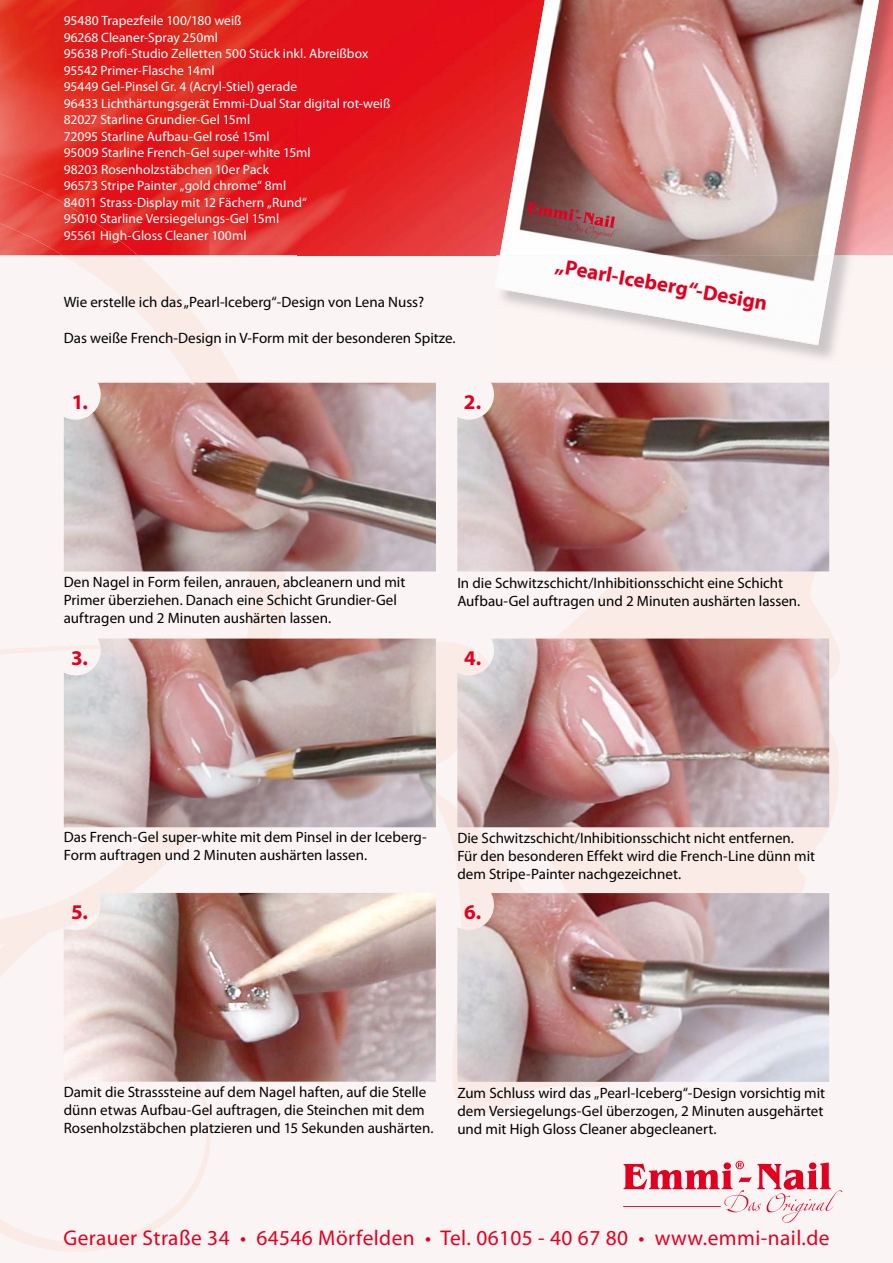
<style>
.page{position:relative;width:893px;height:1263px;background:#fbf4f4}
.page>*{position:absolute;margin:0;border:0;box-sizing:border-box;transform-origin:0 0}
.t1{font:21.3px "Myriad Pro";letter-spacing:.02em;color:#e20020}
.t2{font:700 21px "Myriad Pro";color:#e20020}
.t3{font:15px/18px "Myriad Pro";color:#000}
.t4{font:13.5px/16.5px "Myriad Pro";letter-spacing:.005em;color:#fff}
</style>
<div class="page">
<div style="left:436px;top:642px;width:21px;height:122px;background:#faebe7"></div>
<svg style="left:516px;top:548px;width:324px;height:131px;fill:#faebe7"></svg>
<svg style="left:623px;top:679px;width:216px;height:336px;fill:#faebe7"></svg>
<svg style="left:429px;top:793px;width:194px;height:321px"></svg>
<svg style="left:0;top:255px;width:300px;height:638px"></svg>
<svg style="left:0;top:900px;width:211px;height:352px"></svg>
<svg style="left:624px;top:1161px;width:218px;height:62px"></svg>
<hr style="left:623px;top:1206px;width:98px;height:1px;background:#e20020">
<img style="left:0;top:0;width:500px;height:255px">
<img style="left:0;top:174px;width:138px;height:81px">
<img style="left:64px;top:893px;width:372px;height:189px">
<img style="left:64px;top:383px;width:372px;height:188px">
<img style="left:64px;top:638px;width:372px;height:189px">
<img style="left:457px;top:383px;width:372px;height:188px">
<img style="left:457px;top:638px;width:372px;height:189px">
<img style="left:457px;top:893px;width:372px;height:189px">
<img style="left:879px;top:0;width:14px;height:255px">
<img style="left:496px;top:255px;width:338px;height:90px">
<img style="left:500px;top:0;width:379px;height:255px">
<svg style="left:527px;top:202px;width:91px;height:37px;background:#985d60"></svg>
<svg style="left:525px;top:220px;width:41px;height:7px"></svg>
<p class="t4" style="left:64px;top:12px;width:328px">95480 Trapezfeile 100/180 weiß<br>96268 Cleaner-Spray 250ml<br>95638 Profi-Studio Zelletten 500 Stück inkl. Abreißbox 95542 Primer-Flasche 14ml<br>95449 Gel-Pinsel Gr. 4 (Acryl-Stiel) gerade<br>96433 Lichthärtungsgerät Emmi-Dual Star digital rot-weiß 82027 Starline Grundier-Gel 15ml<br>72095 Starline Aufbau-Gel rosé 15ml<br>95009 Starline French-Gel super-white 15ml<br>98203 Rosenholzstäbchen 10er Pack<br>96573 Stripe Painter „gold chrome“ 8ml<br>84011 Strass-Display mit 12 Fächern „Rund“<br>95010 Starline Versiegelungs-Gel 15ml<br>95561 High-Gloss Cleaner 100ml</p>
<p class="t3" style="left:64px;top:292px;width:362px">Wie erstelle ich das „Pearl-Iceberg“-Design von Lena Nuss?</p>
<p class="t3" style="left:64px;top:328px;width:393px">Das weiße French-Design in V-Form mit der besonderen Spitze.</p>
<h2 class="t2" style="left:72px;top:388px;width:18px">1.</h2>
<h2 class="t2" style="left:464px;top:388px;width:19px">2.</h2>
<h2 class="t2" style="left:558px;top:252px;width:216px;rotate:10deg">„Pearl-Iceberg“-Design</h2>
<p class="t3" style="left:64px;top:573px;width:343px">Den Nagel in Form feilen, anrauen, abcleanern und mit<br>Primer überziehen. Danach eine Schicht Grundier-Gel auftragen und 2 Minuten aushärten lassen.</p>
<p class="t3" style="left:457px;top:574px;width:345px">In die Schwitzschicht/Inhibitionsschicht eine Schicht<br>Aufbau-Gel auftragen und 2 Minuten aushärten lassen.</p>
<h2 class="t2" style="left:71px;top:644px;width:18px">3.</h2>
<h2 class="t2" style="left:464px;top:644px;width:19px">4.</h2>
<p class="t3" style="left:64px;top:828px;width:364px">Das French-Gel super-white mit dem Pinsel in der Iceberg-<br>Form auftragen und 2 Minuten aushärten lassen.</p>
<h2 class="t2" style="left:71px;top:898px;width:18px">5.</h2>
<p class="t3" style="left:457px;top:828px;width:359px">Die Schwitzschicht/Inhibitionsschicht nicht entfernen.<br>Für den besonderen Effekt wird die French-Line dünn mit dem Stripe-Painter nachgezeichnet.</p>
<h2 class="t2" style="left:464px;top:898px;width:19px">6.</h2>
<p class="t3" style="left:64px;top:1083px;width:371px">Damit die Strasssteine auf dem Nagel haften, auf die Stelle dünn etwas Aufbau-Gel auftragen, die Steinchen mit dem<br>Rosenholzstäbchen platzieren und 15 Sekunden aushärten.</p>
<p class="t3" style="left:457px;top:1084px;width:369px">Zum Schluss wird das „Pearl-Iceberg“-Design vorsichtig mit dem Versiegelungs-Gel überzogen, 2 Minuten ausgehärtet und mit High Gloss Cleaner abgecleanert.</p>
<h1 class="t1" style="left:63px;top:1225px;width:768px">Gerauer Straße 34 • 64546 Mörfelden • Tel. 06105 - 40 67 80 • www.emmi-nail.de</h1>
</div>
